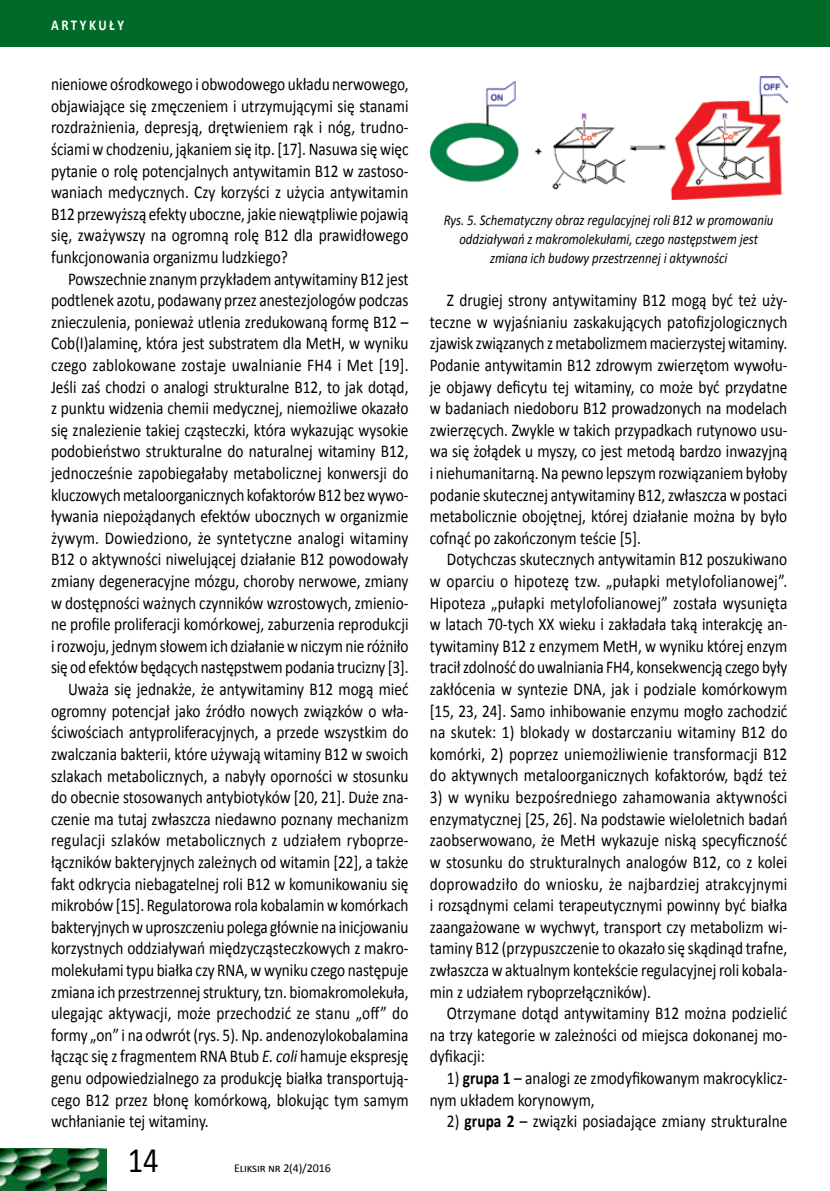
<style>
.page{position:relative;width:830px;height:1191px;background:#fff}
.page>*{position:absolute;margin:0;border:0;box-sizing:border-box;transform-origin:0 0}
.t1{font:36px "Calibri";color:#000;scale:.85 1}
.t2{font:18px/21.6px "Calibri";color:#000;text-align:justify;scale:.85 1}
.t3{font:italic 15px/18.8px "Calibri";color:#000;text-align:center;scale:.85 1}
.t4{font:700 15px "Calibri";letter-spacing:.2em;color:#fff;scale:.85 1}
.t5{font:12px "Calibri";letter-spacing:-.01em;color:#000}
.s1{font-style:italic}
.s2{font-weight:700}
</style>
<div class="page">
<div style="left:0;top:0;width:829px;height:47px;background:#006b29"></div>
<img style="left:0;top:1148px;width:107px;height:43px">
<img style="left:429px;top:77px;width:358px;height:122px">
<p class="t4" style="left:51px;top:16px;width:87px">ARTYKUŁY</p>
<p class="t2" style="left:51px;top:73px;width:422px">nieniowe ośrodkowego i obwodowego układu nerwowego, objawiające się zmęczeniem i utrzymującymi się stanami rozdrażnienia, depresją, drętwieniem rąk i nóg, trudno&shy;ściami w chodzeniu, jąkaniem się itp. [17]. Nasuwa się więc pytanie o rolę potencjalnych antywitamin B12 w zastoso&shy;waniach medycznych. Czy korzyści z użycia antywitamin B12 przewyższą efekty uboczne, jakie niewątpliwie pojawią się, zważywszy na ogromną rolę B12 dla prawidłowego funkcjonowania organizmu ludzkiego?</p>
<p class="t2" style="left:68px;top:268px;width:402px">Powszechnie znanym przykładem antywitaminy B12 jest</p>
<p class="t2" style="left:51px;top:289px;width:422px">podtlenek azotu, podawany przez anestezjologów podczas</p>
<p class="t2" style="left:51px;top:311px;width:422px">znieczulenia, ponieważ utlenia zredukowaną formę B12 –</p>
<p class="t2" style="left:51px;top:333px;width:422px">Cob(I)alaminę, która jest substratem dla MetH, w wyniku</p>
<p class="t2" style="left:51px;top:354px;width:422px">czego zablokowane zostaje uwalnianie FH4 i Met [19].</p>
<p class="t2" style="left:51px;top:376px;width:422px">Jeśli zaś chodzi o analogi strukturalne B12, to jak dotąd,</p>
<p class="t2" style="left:51px;top:397px;width:422px">z punktu widzenia chemii medycznej, niemożliwe okazało</p>
<p class="t2" style="left:51px;top:419px;width:422px">się znalezienie takiej cząsteczki, która wykazując wysokie</p>
<p class="t2" style="left:51px;top:441px;width:422px">podobieństwo strukturalne do naturalnej witaminy B12,</p>
<p class="t2" style="left:51px;top:462px;width:422px">jednocześnie zapobiegałaby metabolicznej konwersji do</p>
<p class="t2" style="left:51px;top:484px;width:422px">kluczowych metaloorganicznych kofaktorów B12 bez wywo-</p>
<p class="t2" style="left:51px;top:505px;width:422px">ływania niepożądanych efektów ubocznych w organizmie</p>
<p class="t2" style="left:51px;top:527px;width:422px">żywym. Dowiedziono, że syntetyczne analogi witaminy</p>
<p class="t2" style="left:51px;top:549px;width:422px">B12 o aktywności niwelującej działanie B12 powodowały</p>
<p class="t2" style="left:51px;top:570px;width:422px">zmiany degeneracyjne mózgu, choroby nerwowe, zmiany</p>
<p class="t2" style="left:51px;top:592px;width:422px">w dostępności ważnych czynników wzrostowych, zmienio-</p>
<p class="t2" style="left:51px;top:613px;width:422px">ne profile proliferacji komórkowej, zaburzenia reprodukcji</p>
<p class="t2" style="left:51px;top:635px;width:422px">i rozwoju, jednym słowem ich działanie w niczym nie różniło</p>
<p class="t2" style="left:51px;top:657px;width:422px">się od efektów będących następstwem podania trucizny [3].</p>
<p class="t2" style="left:68px;top:678px;width:402px">Uważa się jednakże, że antywitaminy B12 mogą mieć</p>
<p class="t2" style="left:51px;top:700px;width:422px">ogromny potencjał jako źródło nowych związków o wła-</p>
<p class="t2" style="left:51px;top:721px;width:422px">ściwościach antyproliferacyjnych, a przede wszystkim do</p>
<p class="t2" style="left:51px;top:743px;width:422px">zwalczania bakterii, które używają witaminy B12 w swoich</p>
<p class="t2" style="left:51px;top:765px;width:422px">szlakach metabolicznych, a nabyły oporności w stosunku</p>
<p class="t2" style="left:51px;top:786px;width:422px">do obecnie stosowanych antybiotyków [20, 21]. Duże zna-</p>
<p class="t2" style="left:51px;top:808px;width:422px">czenie ma tutaj zwłaszcza niedawno poznany mechanizm</p>
<p class="t2" style="left:51px;top:829px;width:422px">regulacji szlaków metabolicznych z udziałem ryboprze-</p>
<p class="t2" style="left:51px;top:851px;width:422px">łączników bakteryjnych zależnych od witamin [22], a także</p>
<p class="t2" style="left:51px;top:873px;width:422px">fakt odkrycia niebagatelnej roli B12 w komunikowaniu się</p>
<p class="t2" style="left:51px;top:894px;width:422px">mikrobów [15]. Regulatorowa rola kobalamin w komórkach</p>
<p class="t2" style="left:51px;top:916px;width:422px">bakteryjnych w uproszczeniu polega głównie na inicjowaniu</p>
<p class="t2" style="left:51px;top:937px;width:422px">korzystnych oddziaływań międzycząsteczkowych z makro-</p>
<p class="t2" style="left:51px;top:959px;width:422px">molekułami typu białka czy RNA, w wyniku czego następuje</p>
<p class="t2" style="left:51px;top:981px;width:422px">zmiana ich przestrzennej struktury, tzn. biomakromolekuła,</p>
<p class="t2" style="left:51px;top:1002px;width:422px">ulegając aktywacji, może przechodzić ze stanu „off” do</p>
<p class="t2" style="left:51px;top:1024px;width:422px">formy „on” i na odwrót (rys. 5). Np. andenozylokobalamina</p>
<p class="t2" style="left:51px;top:1045px;width:422px">łącząc się z fragmentem RNA Btub <span class="s1">E. coli</span> hamuje ekspresję</p>
<p class="t2" style="left:51px;top:1067px;width:422px">genu odpowiedzialnego za produkcję białka transportują-</p>
<p class="t2" style="left:51px;top:1089px;width:422px">cego B12 przez błonę komórkową, blokując tym samym</p>
<p class="t2" style="left:51px;top:1110px;width:187px">wchłanianie tej witaminy.</p>
<h1 class="t1" style="left:128px;top:1137px;width:38px">14</h1>
<p class="t5" style="left:234px;top:1160px;width:98px">Eliksir nr 2(4)/2016</p>
<p class="t3" style="left:443px;top:210px;width:389px">Rys. 5. Schematyczny obraz regulacyjnej roli B12 w promowaniu oddziaływań z makromolekułami, czego następstwem jest zmiana ich budowy przestrzennej i aktywności</p>
<p class="t2" style="left:429px;top:289px;width:422px;text-indent:17px">Z drugiej strony antywitaminy B12 mogą być też uży&shy;teczne w wyjaśnianiu zaskakujących patofizjologicznych zjawisk związanych z metabolizmem macierzystej witaminy.<br>Podanie antywitamin B12 zdrowym zwierzętom wywołu&shy;je objawy deficytu tej witaminy, co może być przydatne w badaniach niedoboru B12 prowadzonych na modelach zwierzęcych. Zwykle w takich przypadkach rutynowo usu&shy;wa się żołądek u myszy, co jest metodą bardzo inwazyjną i niehumanitarną. Na pewno lepszym rozwiązaniem byłoby podanie skutecznej antywitaminy B12, zwłaszcza w postaci metabolicznie obojętnej, której działanie można by było cofnąć po zakończonym teście [5].</p>
<p class="t2" style="left:429px;top:548px;width:422px;text-indent:17px">Dotychczas skutecznych antywitamin B12 poszukiwano w oparciu o hipotezę tzw. „pułapki metylofolianowej”.<br>Hipoteza „pułapki metylofolianowej” została wysunięta w latach 70-tych XX wieku i zakładała taką interakcję an&shy;tywitaminy B12 z enzymem MetH, w wyniku której enzym tracił zdolność do uwalniania FH4, konsekwencją czego były zakłócenia w syntezie DNA, jak i podziale komórkowym [15, 23, 24]. Samo inhibowanie enzymu mogło zachodzić na skutek: 1) blokady w dostarczaniu witaminy B12 do komórki, 2) poprzez uniemożliwienie transformacji B12 do aktywnych metaloorganicznych kofaktorów, bądź też</p>
<p class="t2" style="left:429px;top:786px;width:422px">3) w wyniku bezpośredniego zahamowania aktywności enzymatycznej [25, 26]. Na podstawie wieloletnich badań zaobserwowano, że MetH wykazuje niską specyficzność w stosunku do strukturalnych analogów B12, co z kolei doprowadziło do wniosku, że najbardziej atrakcyjnymi i rozsądnymi celami terapeutycznymi powinny być białka zaangażowane w wychwyt, transport czy metabolizm wi&shy;taminy B12 (przypuszczenie to okazało się skądinąd trafne, zwłaszcza w aktualnym kontekście regulacyjnej roli kobala&shy;min z udziałem ryboprzełączników).</p>
<p class="t2" style="left:429px;top:1002px;width:422px;text-indent:17px">Otrzymane dotąd antywitaminy B12 można podzielić na trzy kategorie w zależności od miejsca dokonanej mo&shy;dyfikacji:</p>
<p class="t2" style="left:429px;top:1067px;width:422px;text-indent:17px">1) <span class="s2">grupa 1</span> – analogi ze zmodyfikowanym makrocyklicz&shy;nym układem korynowym,</p>
<p class="t2" style="left:446px;top:1110px;width:402px">2) <span class="s2">grupa 2</span> – związki posiadające zmiany strukturalne</p>
</div>
